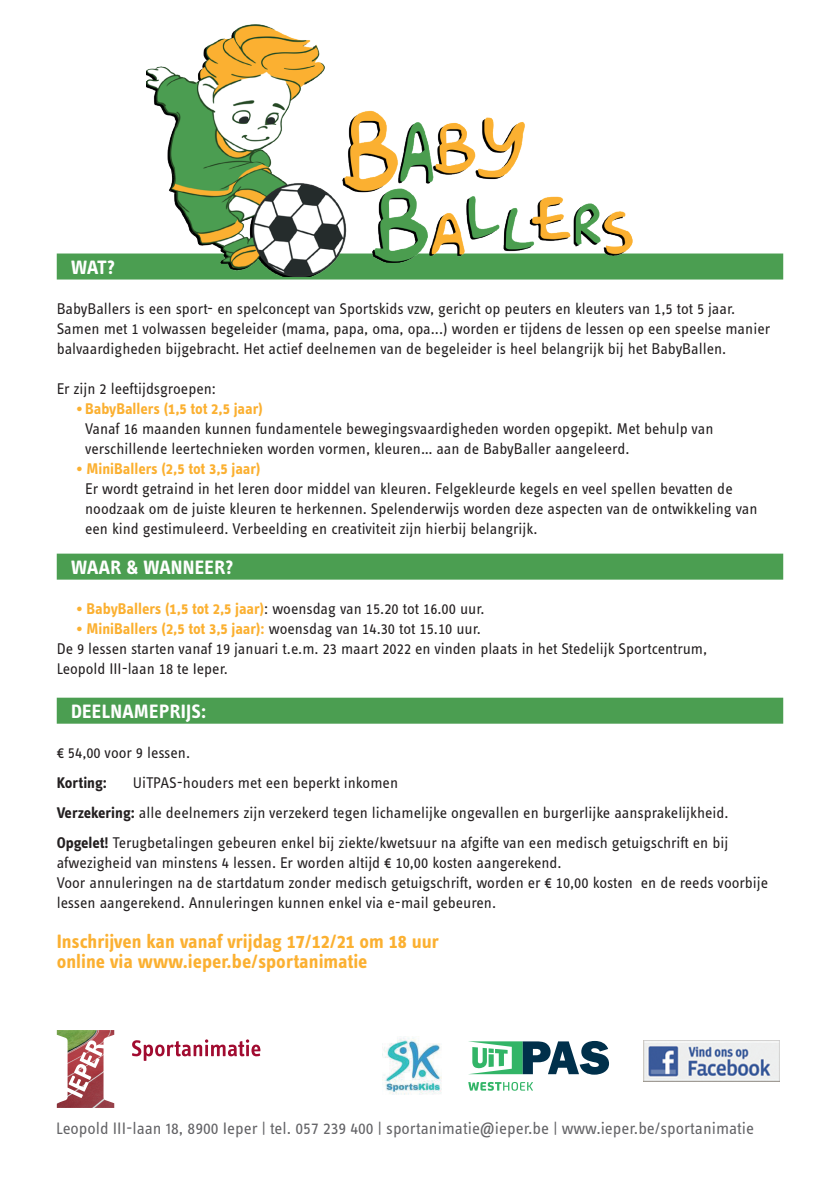
<style>
.page{position:relative;width:840px;height:1191px;background:#fff}
.page>*{position:absolute;margin:0;border:0;box-sizing:border-box;transform-origin:0 0}
.t1{font:700 20px/20px "Info OT Text";color:#fbb031}
.t2{font:700 20px "Info OT Text";letter-spacing:.01em;color:#fff}
.t3{font:17.2px "Info OT Text";color:#636366}
.t4{font:16px/20px "Info OT Text";color:#231f20}
.t5{font:700 16px "Info OT Text";letter-spacing:-.005em;color:#fbb031}
.t6{font:700 16px "Info OT Text";color:#231f20}
.s1{font-weight:700;color:#fbb031}
.s2{font-weight:700}
</style>
<div class="page">
<svg style="left:132px;top:1039px;width:128px;height:21px"></svg>
<img style="left:57px;top:1030px;width:57px;height:78px">
<img style="left:643px;top:1040px;width:136px;height:41px">
<svg style="left:468px;top:1041px;width:140px;height:33px"></svg>
<svg style="left:468px;top:1082px;width:64px;height:8px"></svg>
<div style="left:57px;top:253px;width:725px;height:26px;background:#4b9e51"></div>
<div style="left:57px;top:553px;width:725px;height:26px;background:#4b9e51"></div>
<div style="left:57px;top:697px;width:725px;height:26px;background:#4b9e51"></div>
<img style="left:147px;top:25px;width:485px;height:251px">
<img style="left:383px;top:1037px;width:59px;height:58px">
<p class="t2" style="left:71px;top:255px;width:45px">WAT?</p>
<p class="t4" style="left:57px;top:298px;width:714px">BabyBallers is een sport- en spelconcept van Sportskids vzw, gericht op peuters en kleuters van 1,5 tot 5 jaar.<br>Samen met 1 volwassen begeleider (mama, papa, oma, opa...) worden er tijdens de lessen op een speelse manier balvaardigheden bijgebracht. Het actief deelnemen van de begeleider is heel belangrijk bij het BabyBallen.</p>
<p class="t4" style="left:57px;top:378px;width:161px">Er zijn 2 leeftijdsgroepen:</p>
<p class="t5" style="left:77px;top:399px;width:187px">• BabyBallers (1,5 tot 2,5 jaar)</p>
<p class="t4" style="left:85px;top:418px;width:629px">Vanaf 16 maanden kunnen fundamentele bewegingsvaardigheden worden opgepikt. Met behulp van verschillende leertechnieken worden vormen, kleuren… aan de BabyBaller aangeleerd.</p>
<p class="t5" style="left:77px;top:459px;width:185px">• MiniBallers (2,5 tot 3,5 jaar)</p>
<p class="t4" style="left:85px;top:478px;width:673px">Er wordt getraind in het leren door middel van kleuren. Felgekleurde kegels en veel spellen bevatten de noodzaak om de juiste kleuren te herkennen. Spelenderwijs worden deze aspecten van de ontwikkeling van een kind gestimuleerd. Verbeelding en creativiteit zijn hierbij belangrijk.</p>
<p class="t2" style="left:71px;top:555px;width:164px">WAAR &amp; WANNEER?</p>
<p class="t4" style="left:77px;top:598px;width:409px"><span class="s1">• BabyBallers (1,5 tot 2,5 jaar)</span>: woensdag van 15.20 tot 16.00 uur.</p>
<p class="t4" style="left:57px;top:618px;width:651px;text-indent:20px"><span class="s1">• MiniBallers (2,5 tot 3,5 jaar):</span> woensdag van 14.30 tot 15.10 uur.<br>De 9 lessen starten vanaf 19 januari t.e.m. 23 maart 2022 en vinden plaats in het Stedelijk Sportcentrum,<br>Leopold III-laan 18 te Ieper.</p>
<p class="t2" style="left:71px;top:699px;width:137px">DEELNAMEPRIJS:</p>
<p class="t4" style="left:57px;top:742px;width:135px">€ 54,00 voor 9 lessen.</p>
<p class="t6" style="left:57px;top:773px;width:52px">Korting:</p>
<p class="t4" style="left:57px;top:767px;width:673px;line-height:30px;text-indent:76px">UiTPAS-houders met een beperkt inkomen<br><span class="s2">Verzekering:</span> alle deelnemers zijn verzekerd tegen lichamelijke ongevallen en burgerlijke aansprakelijkheid.<br><span class="s2">Opgelet!</span> Terugbetalingen gebeuren enkel bij ziekte/kwetsuur na afgifte van een medisch getuigschrift en bij</p>
<p class="t4" style="left:57px;top:852px;width:712px">afwezigheid van minstens 4 lessen. Er worden altijd € 10,00 kosten aangerekend.<br>Voor annuleringen na de startdatum zonder medisch getuigschrift, worden er € 10,00 kosten en de reeds voorbije lessen aangerekend. Annuleringen kunnen enkel via e-mail gebeuren.</p>
<p class="t1" style="left:57px;top:931px;width:383px">Inschrijven kan vanaf vrijdag 17/12/21 om 18 uur online via www.ieper.be/sportanimatie</p>
<p class="t3" style="left:56px;top:1118px;width:699px">Leopold III-laan 18, 8900 Ieper | tel. 057 239 400 | sportanimatie@ieper.be | www.ieper.be/sportanimatie</p>
</div>
